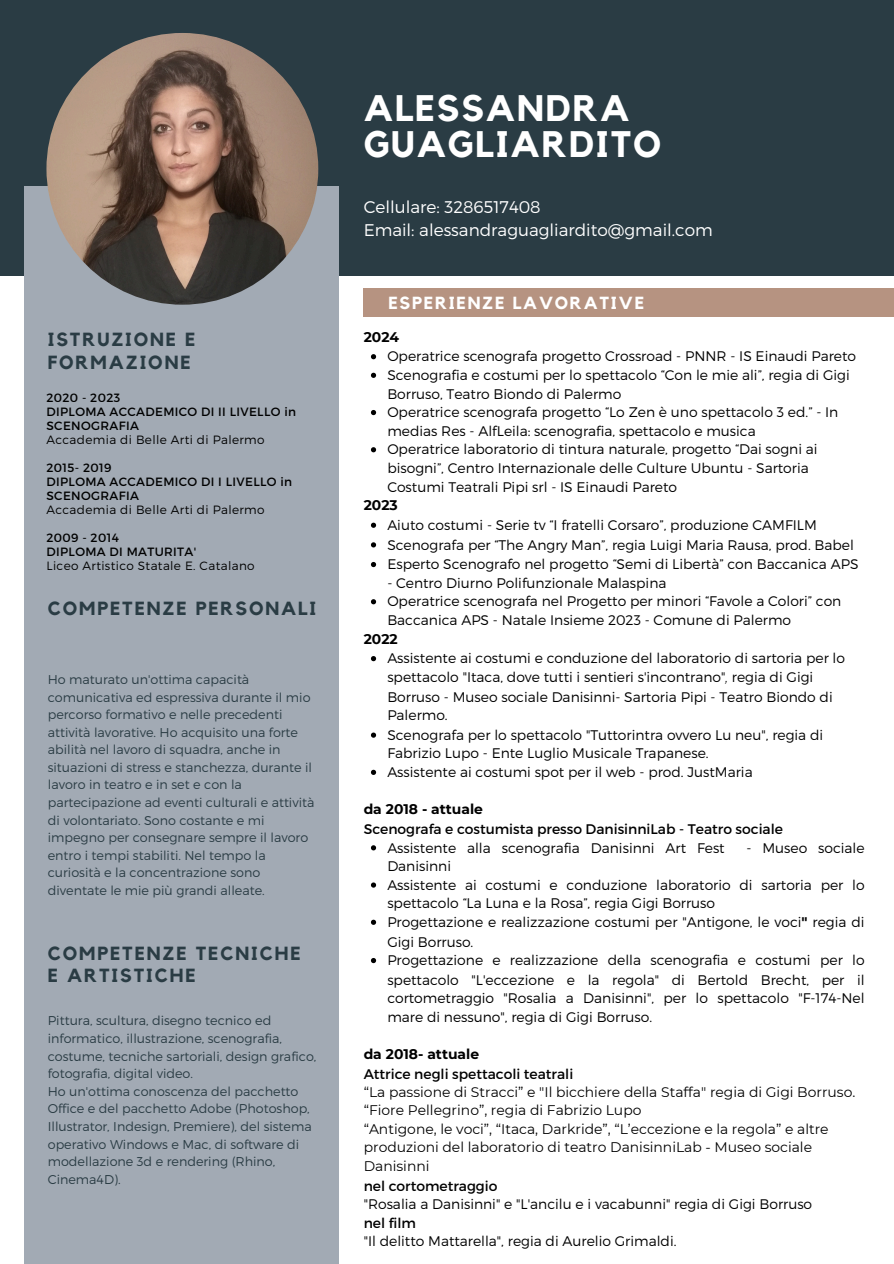
<style>
.page{position:relative;width:894px;height:1264px;background:#fff}
.page>*{position:absolute;margin:0;border:0;box-sizing:border-box;transform-origin:0 0}
.t1{font:700 36.75px/36.8px "Kollektif";letter-spacing:.05em;color:#fff}
.t2{font:700 18.9px/22.5px "Kollektif";letter-spacing:.1em;color:#2a3c44}
.t3{font:700 17.4px "Kollektif";letter-spacing:.1em;color:#fff}
.t4{font:300 16.95px/23.7px "Montserrat";color:#fff}
.t5{font:300 13.95px/18.6px "Montserrat";color:#000}
.t6{font:13.95px/18.8px "Montserrat";color:#000}
.t7{font:700 13.95px "Montserrat";color:#000}
.t8{font:300 12.75px/17.5px "Montserrat";color:#2a3c44}
.t9{font:12px/14px "Montserrat";letter-spacing:.03em;color:#000}
.t10{font:300 12px "Montserrat";letter-spacing:.03em;color:#000}
.s1{font-weight:700}
.s2{font-style:italic}
.s3{font-weight:300}
</style>
<div class="page">
<div style="left:0;top:0;width:893px;height:276px;background:#2a3c44"></div>
<div style="left:25px;top:186px;width:314px;height:1077px;background:#a2aab4"></div>
<div style="left:363px;top:288px;width:530px;height:28px;background:#b69381"></div>
<svg style="left:371px;top:354px;width:5px;height:5px"></svg>
<svg style="left:371px;top:373px;width:5px;height:5px"></svg>
<svg style="left:371px;top:410px;width:5px;height:5px"></svg>
<svg style="left:371px;top:447px;width:5px;height:5px"></svg>
<svg style="left:371px;top:522px;width:5px;height:6px"></svg>
<svg style="left:371px;top:542px;width:5px;height:5px"></svg>
<svg style="left:371px;top:562px;width:5px;height:5px"></svg>
<svg style="left:371px;top:599px;width:5px;height:5px"></svg>
<svg style="left:371px;top:656px;width:5px;height:5px"></svg>
<svg style="left:371px;top:732px;width:5px;height:5px"></svg>
<svg style="left:371px;top:769px;width:5px;height:6px"></svg>
<svg style="left:371px;top:845px;width:5px;height:5px"></svg>
<svg style="left:371px;top:882px;width:5px;height:5px"></svg>
<svg style="left:371px;top:919px;width:5px;height:5px"></svg>
<svg style="left:371px;top:958px;width:5px;height:5px"></svg>
<img style="left:46px;top:33px;width:272px;height:272px;border-radius:50%">
<p class="t2" style="left:48px;top:329px;width:149px">ISTRUZIONE E<br>FORMAZIONE</p>
<p class="t9" style="left:46px;top:390px;width:75px">2020 - 2023</p>
<p class="t9" style="left:46px;top:404px;width:251px">DIPLOMA ACCADEMICO DI II LIVELLO in<br>SCENOGRAFIA</p>
<p class="t10" style="left:46px;top:432px;width:219px">Accademia di Belle Arti di Palermo</p>
<p class="t9" style="left:46px;top:460px;width:67px">2015- 2019</p>
<h4 class="t9" style="left:46px;top:474px;width:247px">DIPLOMA ACCADEMICO DI I LIVELLO in<br>SCENOGRAFIA</h4>
<p class="t10" style="left:46px;top:502px;width:219px">Accademia di Belle Arti di Palermo</p>
<p class="t9" style="left:46px;top:530px;width:74px">2009 - 2014</p>
<p class="t9" style="left:46px;top:544px;width:151px">DIPLOMA DI MATURITA'</p>
<p class="t10" style="left:46px;top:558px;width:210px">Liceo Artistico Statale E. Catalano</p>
<p class="t2" style="left:48px;top:598px;width:270px">COMPETENZE PERSONALI</p>
<p class="t8" style="left:48px;top:670px;width:268px">Ho maturato un'ottima capacità comunicativa ed espressiva durante il mio percorso formativo e nelle precedenti attività lavorative. Ho acquisito una forte abilità nel lavoro di squadra, anche in situazioni di stress e stanchezza, durante il lavoro in teatro e in set e con la partecipazione ad eventi culturali e attività di volontariato. Sono costante e mi impegno per consegnare sempre il lavoro entro i tempi stabiliti. Nel tempo la curiosità e la concentrazione sono diventate le mie più grandi alleate.</p>
<h5 class="t2" style="left:48px;top:942px;width:254px">COMPETENZE TECNICHE<br>E ARTISTICHE</h5>
<p class="t8" style="left:48px;top:1011px;width:270px">Pittura, scultura, disegno tecnico ed informatico, illustrazione, scenografia, costume, tecniche sartoriali, design grafico, fotografia, digital video.<br>Ho un'ottima conoscenza del pacchetto Office e del pacchetto Adobe (Photoshop, Illustrator, Indesign, Premiere), del sistema operativo Windows e Mac, di software di modellazione 3d e rendering (Rhino, Cinema4D).</p>
<h4 class="t1" style="left:363px;top:91px;width:299px">ALESSANDRA<br>GUAGLIARDITO</h4>
<p class="t4" style="left:363px;top:194px;width:350px">Cellulare: 3286517408<br>Email: alessandraguagliardito@gmail.com</p>
<h4 class="t3" style="left:388px;top:295px;width:257px">ESPERIENZE LAVORATIVE</h4>
<p class="t7" style="left:363px;top:328px;width:37px">2024</p>
<h1 class="t5" style="left:387px;top:346px;width:470px">Operatrice scenografa progetto Crossroad - PNNR - IS Einaudi Pareto</h1>
<h3 class="t5" style="left:387px;top:365px;width:464px">Scenografia e costumi per lo spettacolo “Con le mie ali”, regia di Gigi<br>Borruso, Teatro Biondo di Palermo</h3>
<p class="t5" style="left:387px;top:402px;width:452px">Operatrice scenografa progetto “Lo Zen è uno spettacolo 3 ed.” - In medias Res - AlfLeila: scenografia, spettacolo e musica</p>
<p class="t5" style="left:387px;top:439px;width:431px">Operatrice laboratorio di tintura naturale, progetto “Dai sogni ai bisogni”, Centro Internazionale delle Culture Ubuntu - Sartoria<br>Costumi Teatrali Pipi srl - IS Einaudi Pareto</p>
<h2 class="t7" style="left:363px;top:497px;width:36px">2023</h2>
<p class="t5" style="left:387px;top:515px;width:431px">Aiuto costumi - Serie tv “I fratelli Corsaro”, produzione CAMFILM</p>
<p class="t5" style="left:387px;top:534px;width:468px">Scenografa per “The Angry Man”, regia Luigi Maria Rausa, prod. Babel</p>
<p class="t5" style="left:387px;top:554px;width:472px">Esperto Scenografo nel progetto “Semi di Libertà” con Baccanica APS</p>
<p class="t5" style="left:387px;top:573px;width:455px">- Centro Diurno Polifunzionale Malaspina<br>Operatrice scenografa nel Progetto per minori “Favole a Colori” con</p>
<p class="t5" style="left:363px;top:610px;width:429px;text-indent:24px">Baccanica APS - Natale Insieme 2023 - Comune di Palermo<br><span class="s1">2022</span></p>
<p class="t5" style="left:387px;top:648px;width:459px">Assistente ai costumi e conduzione del laboratorio di sartoria per lo</p>
<p class="t5" style="left:387px;top:666px;width:447px;line-height:19.4px">spettacolo "Itaca, dove tutti i sentieri s'incontrano"<span class="s2">,</span> regia di Gigi Borruso - Museo sociale Danisinni- Sartoria Pipi - Teatro Biondo di Palermo.<br>Scenografa per lo spettacolo "Tuttorintra ovvero Lu neu", regia di</p>
<p class="t5" style="left:387px;top:743px;width:367px">Fabrizio Lupo - Ente Luglio Musicale Trapanese.<br>Assistente ai costumi spot per il web - prod. JustMaria</p>
<p class="t6" style="left:363px;top:798px;width:421px;line-height:19.6px"><span class="s1">da 2018 - attuale<br></span>Scenografa e costumista presso DanisinniLab - Teatro sociale</p>
<h2 class="t5" style="left:387px;top:837px;width:339px">Assistente alla scenografia Danisinni Art Fest</h2>
<h2 class="t5" style="left:746px;top:837px;width:120px">- Museo sociale</h2>
<h2 class="t5" style="left:387px;top:856px;width:65px">Danisinni</h2>
<h5 class="t5" style="left:387px;top:874px;width:478px">Assistente ai costumi e conduzione laboratorio di sartoria per lo spettacolo “La Luna e la Rosa”, regia Gigi Borruso</h5>
<h2 class="t5" style="left:387px;top:911px;width:478px;line-height:19.6px">Progettazione e realizzazione costumi per "Antigone, le voci<span class="s1">"</span> regia di<br>Gigi Borruso.</h2>
<h5 class="t5" style="left:387px;top:950px;width:478px;text-align:justify">Progettazione e realizzazione della scenografia e costumi per lo spettacolo "L'eccezione e la regola" di Bertold Brecht, per il cortometraggio "Rosalia a Danisinni", per lo spettacolo "F-174-Nel mare di nessuno", regia di Gigi Borruso.</h5>
<p class="t6" style="left:363px;top:1043px;width:211px;line-height:19.6px"><span class="s1">da 2018- attuale<br></span>Attrice negli spettacoli teatrali</p>
<p class="t6" style="left:363px;top:1082px;width:493px">“La passione di Stracci” e "Il bicchiere della Staffa" regia di Gigi Borruso. “Fiore Pellegrino”, regia di Fabrizio Lupo<br>“Antigone, le voci”, “Itaca, Darkride”, “L’eccezione e la regola” e altre produzioni del laboratorio di teatro DanisinniLab - Museo sociale Danisinni<br>nel cortometraggio<br><span class="s3">"Rosalia a Danisinni" e "L'ancilu e i vacabunni" regia di Gigi Borruso<br></span>nel film<br><span class="s3">"Il delitto Mattarella", regia di Aurelio Grimaldi.</span></p>
</div>
